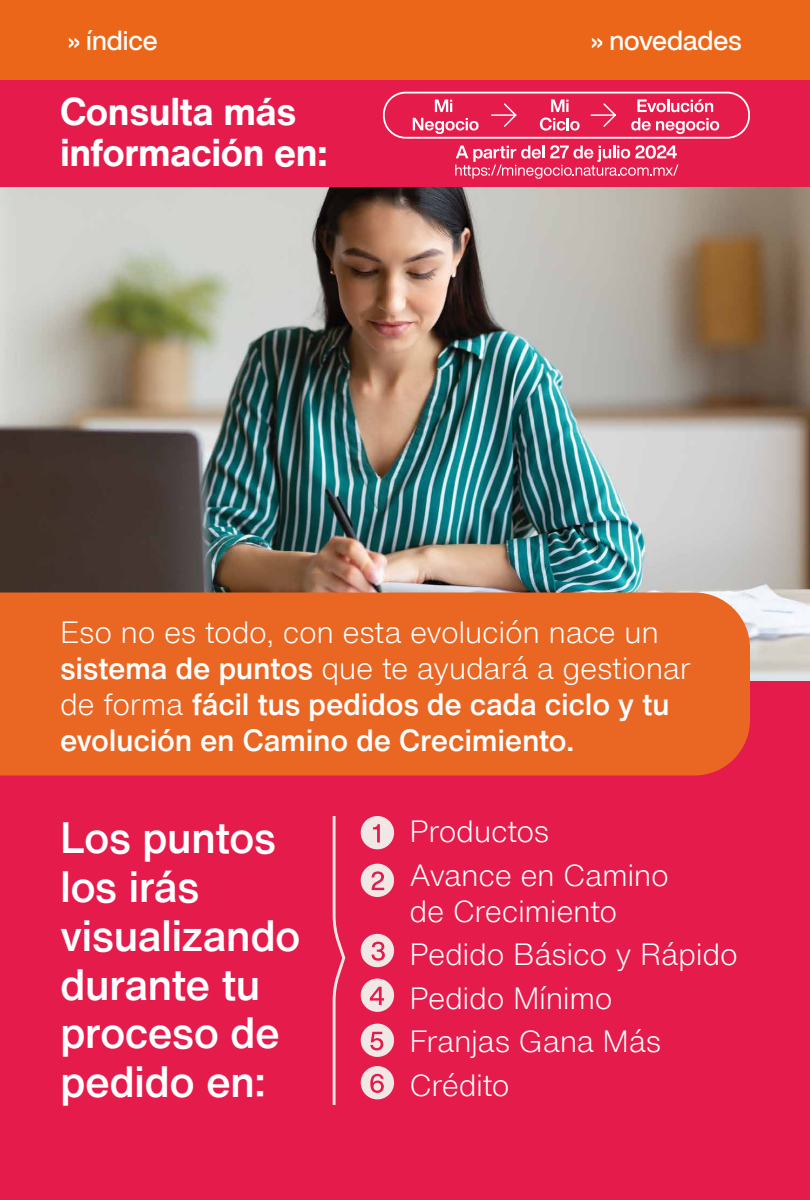
<style>
.page{position:relative;width:810px;height:1200px;background:#fff}
.page>*{position:absolute;margin:0;border:0;box-sizing:border-box;transform-origin:0 0}
.t1{font:500 42.75px/48.8px "Helvetica Now Text";letter-spacing:-.015em;color:#fff}
.t2{font:700 37.8px/40.5px "Helvetica Now Text";letter-spacing:-.01em;color:#fff}
.t3{font:500 30px/36px "Helvetica Now Text";letter-spacing:-.01em;color:#fff}
.t4{font:300 30px/43.5px "Helvetica Now Text";letter-spacing:-.015em;color:#fff}
.t5{font:500 27px "Helvetica Now Display";color:#fff}
.s1{font-weight:300}
</style>
<div class="page">
<div style="left:0;top:580px;width:810px;height:620px;background:#e41b4b"></div>
<img style="left:0;top:187px;width:810px;height:494px">
<div style="left:0;top:43px;width:810px;height:144px;background:#e41b4b"></div>
<div style="left:383px;top:92px;width:367px;height:47px;border:2px solid #fff;border-radius:22px"></div>
<svg style="left:435px;top:99px;width:17px;height:13px"></svg>
<svg style="left:413px;top:118px;width:66px;height:16px"></svg>
<svg style="left:637px;top:99px;width:76px;height:13px"></svg>
<svg style="left:631px;top:118px;width:88px;height:16px"></svg>
<svg style="left:491px;top:99px;width:125px;height:32px"></svg>
<svg style="left:455px;top:145px;width:223px;height:34px"></svg>
<svg style="left:332px;top:816px;width:14px;height:289px"></svg>
<div style="left:361px;top:816px;width:33px;height:33px;background:#f1e8e6;border-radius:50%"></div>
<svg style="left:373px;top:824px;width:7px;height:18px"></svg>
<div style="left:361px;top:864px;width:33px;height:33px;background:#f1e8e6;border-radius:50%"></div>
<svg style="left:372px;top:871px;width:12px;height:19px"></svg>
<div style="left:361px;top:934px;width:33px;height:33px;background:#f1e8e6;border-radius:50%"></div>
<svg style="left:372px;top:942px;width:13px;height:19px"></svg>
<div style="left:361px;top:979px;width:33px;height:33px;background:#f1e8e6;border-radius:50%"></div>
<svg style="left:370px;top:987px;width:14px;height:18px"></svg>
<div style="left:361px;top:1024px;width:33px;height:33px;background:#f1e8e6;border-radius:50%"></div>
<svg style="left:370px;top:1032px;width:13px;height:18px"></svg>
<div style="left:361px;top:1066px;width:33px;height:33px;background:#f1e8e6;border-radius:50%"></div>
<svg style="left:370px;top:1074px;width:14px;height:19px"></svg>
<div style="left:0;top:592px;width:750px;height:184px;background:#ea6623"></div>
<div style="left:0;top:0;width:810px;height:80px;background:#eb6618"></div>
<p class="t5" style="left:67px;top:22px;width:92px">» índice</p>
<p class="t5" style="left:590px;top:22px;width:152px">» novedades</p>
<p class="t2" style="left:60px;top:91px;width:270px">Consulta más información en:</p>
<p class="t3" style="left:60px;top:614px;width:632px"><span class="s1">Eso no es todo, con esta evolución nace un </span>sistema de puntos <span class="s1">que te ayudará a gestionar de forma</span> fácil tus pedidos de cada ciclo y tu evolución en Camino de Crecimiento.</p>
<h1 class="t1" style="left:60px;top:813px;width:242px">Los puntos los irás visualizando durante tu proceso de pedido en:</h1>
<p class="t4" style="left:410px;top:809px;width:261px">Productos<br>Avance en Camino</p>
<p class="t4" style="left:410px;top:888px;width:330px">de Crecimiento<br>Pedido Básico y Rápido<br>Pedido Mínimo<br>Franjas Gana Más<br>Crédito</p>
</div>
